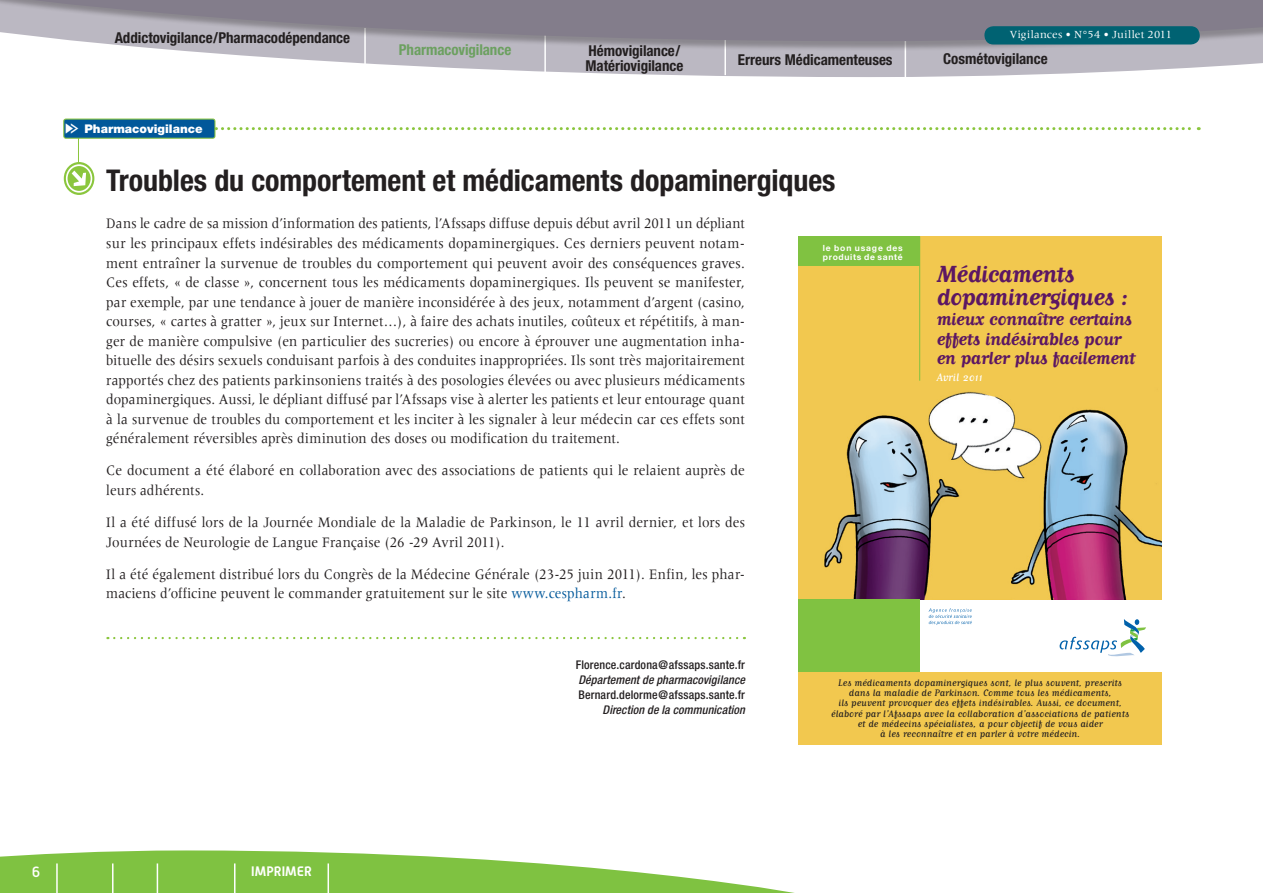
<style>
.page{position:relative;width:1263px;height:893px;background:#fff}
.page>*{position:absolute;margin:0;border:0;box-sizing:border-box;transform-origin:0 0}
.t1{font:700 condensed 30px "Helvetica Neue";letter-spacing:-.005em;color:#231f20}
.t2{font:700 27.3px/23.9px "Matrix Script";letter-spacing:-.02em;color:#5c1763}
.t3{font:700 20.55px/19.6px "Matrix Script";letter-spacing:-.02em;color:#5c1763}
.t4{font:15px/19.5px "Meridien";letter-spacing:.01em;color:#231f20;text-align:justify;scale:.89 1}
.t5{font:15px/19.5px "Meridien";letter-spacing:.01em;color:#231f20;scale:.9 1}
.t6{font:700 condensed 15px/15px "Helvetica Neue";letter-spacing:-.005em;color:#231f20}
.t7{font:15px/19.5px "Meridien";letter-spacing:.01em;color:#231f20;scale:.91 1}
.t8{font:700 condensed 15px "Helvetica Neue";letter-spacing:-.005em;color:#6ca060}
.t9{font:500 15px "Alwyn OT";color:#fff}
.t10{font:700 13.5px "Alwyn OT";letter-spacing:.005em;color:#fff}
.t11{font:12.75px "Matrix Script";color:#fff}
.t12{font:500 condensed 12px "Helvetica Neue";letter-spacing:.015em;color:#231f20}
.t13{font:italic 500 condensed 12px "Helvetica Neue";letter-spacing:.01em;color:#231f20}
.t14{font:900 12px "Helvetica Neue";color:#fff}
.t15{font:11.25px "Meridien";letter-spacing:.02em;color:#fff}
.t16{font:11.1px/10.2px "Matrix Script";color:#231f20;text-align:center}
.t17{font:700 8.55px/9.8px "Helvetica Neue";letter-spacing:.08em;color:#fff}
.s1{font-family:"Pointers";font-weight:400;font-size:15px}
.s2{color:#01589a}
</style>
<div class="page">
<svg style="left:199px;top:52px;width:1064px;height:25px;fill:#bbb8c2"></svg>
<hr style="left:364px;top:28px;width:2px;height:48px;background:#fff">
<hr style="left:544px;top:9px;width:2px;height:66px;background:#fff">
<hr style="left:724px;top:9px;width:2px;height:66px;background:#fff">
<hr style="left:904px;top:17px;width:2px;height:66px;background:#fff">
<div style="left:0;top:0;width:1263px;height:52px;background:#231f20;opacity:.32"></div>
<svg style="left:0;top:0;width:1263px;height:41px;background:#8e8995"></svg>
<div style="left:984px;top:26px;width:216px;height:19px;background:#006272;border-radius:9px"></div>
<svg style="left:0;top:850px;width:795px;height:43px"></svg>
<hr style="left:234px;top:863px;width:1px;height:30px;background:#fff">
<hr style="left:157px;top:863px;width:1px;height:30px;background:#fff">
<hr style="left:112px;top:863px;width:2px;height:30px;background:#fff">
<hr style="left:327px;top:863px;width:2px;height:30px;background:#fff">
<hr style="left:56px;top:863px;width:2px;height:30px;background:#fff">
<svg style="left:114px;top:637px;width:631px;height:2px"></svg>
<hr style="left:78px;top:121px;width:1px;height:66px;background:#8bc63e">
<svg style="left:215px;top:127px;width:984px;height:3px"></svg>
<svg style="left:64px;top:162px;width:30px;height:33px"></svg>
<svg style="left:66px;top:164px;width:26px;height:29px"></svg>
<div style="left:64px;top:119px;width:151px;height:19px;background:#01589a;border-radius:2px"></div>
<div style="left:63px;top:119px;width:152px;height:20px;border:1px solid #8bc63e;border-radius:2px"></div>
<div style="left:799px;top:236px;width:363px;height:261px;background:#f2c84f"></div>
<img style="left:799px;top:380px;width:363px;height:219px">
<div style="left:799px;top:672px;width:363px;height:73px;background:#f2c84f"></div>
<svg style="left:928px;top:608px;width:44px;height:17px"></svg>
<svg style="left:1059px;top:619px;width:87px;height:38px"></svg>
<div style="left:799px;top:599px;width:121px;height:73px;background:#80c241"></div>
<div style="left:799px;top:236px;width:121px;height:29px;background:#80c241"></div>
<hr style="left:919px;top:236px;width:1px;height:145px;background:#80c241">
<p class="t6" style="left:115px;top:30px;width:237px">Addictovigilance/Pharmacodépendance</p>
<p class="t14" style="left:66px;top:121px;width:138px"><span class="s1">t</span> Pharmacovigilance</p>
<p class="t8" style="left:399px;top:41px;width:114px">Pharmacovigilance</p>
<p class="t15" style="left:1010px;top:29px;width:164px">Vigilances • N°54 • Juillet 2011</p>
<p class="t6" style="left:585px;top:43px;width:99px">Hémovigilance/<br>Matériovigilance</p>
<p class="t6" style="left:738px;top:52px;width:156px">Erreurs Médicamenteuses</p>
<p class="t6" style="left:943px;top:51px;width:106px">Cosmétovigilance</p>
<h1 class="t1" style="left:106px;top:162px;width:731px">Troubles du comportement et médicaments dopaminergiques</h1>
<p class="t4" style="left:106px;top:214px;width:719px">Dans le cadre de sa mission d’information des patients, l’Afssaps diffuse depuis début avril 2011 un dépliant sur les principaux effets indésirables des médicaments dopaminergiques. Ces derniers peuvent notam&shy;ment entraîner la survenue de troubles du comportement qui peuvent avoir des conséquences graves.<br>Ces effets, « de classe », concernent tous les médicaments dopaminergiques. Ils peuvent se manifester, par exemple, par une tendance à jouer de manière inconsidérée à des jeux, notamment d’argent (casino, courses, « cartes à gratter », jeux sur Internet…), à faire des achats inutiles, coûteux et répétitifs, à man&shy;ger de manière compulsive (en particulier des sucreries) ou encore à éprouver une augmentation inha&shy;bituelle des désirs sexuels conduisant parfois à des conduites inappropriées. Ils sont très majoritairement rapportés chez des patients parkinsoniens traités à des posologies élevées ou avec plusieurs médicaments dopaminergiques. Aussi, le dépliant diffusé par l’Afssaps vise à alerter les patients et leur entourage quant à la survenue de troubles du comportement et les inciter à les signaler à leur médecin car ces effets sont généralement réversibles après diminution des doses ou modification du traitement.</p>
<p class="t7" style="left:106px;top:461px;width:703px">Ce document a été élaboré en collaboration avec des associations de patients qui le relaient auprès de leurs adhérents.</p>
<p class="t5" style="left:106px;top:512px;width:711px">Il a été diffusé lors de la Journée Mondiale de la Maladie de Parkinson, le 11 avril dernier, et lors des<br>Journées de Neurologie de Langue Française (26 -29 Avril 2011).</p>
<p class="t5" style="left:106px;top:564px;width:711px">Il a été également distribué lors du Congrès de la Médecine Générale (23-25 juin 2011). Enfin, les phar&shy;maciens d’officine peuvent le commander gratuitement sur le site <span class="s2">www.cespharm.fr</span>.</p>
<p class="t17" style="left:823px;top:242px;width:81px">le bon usage des produits de santé</p>
<h2 class="t2" style="left:937px;top:261px;width:193px">Médicaments dopaminergiques :</h2>
<h3 class="t3" style="left:937px;top:309px;width:200px">mieux connaître certains effets indésirables pour en parler plus facilement</h3>
<p class="t11" style="left:937px;top:371px;width:48px">Avril 2011</p>
<p class="t9" style="left:32px;top:862px;width:10px">6</p>
<p class="t10" style="left:251px;top:863px;width:62px">IMPRIMER</p>
<p class="t12" style="left:576px;top:658px;width:171px">Florence.cardona@afssaps.sante.fr</p>
<p class="t13" style="left:578px;top:673px;width:168px">Département de pharmacovigilance</p>
<p class="t12" style="left:578px;top:688px;width:168px">Bernard.delorme@afssaps.sante.fr</p>
<p class="t13" style="left:602px;top:703px;width:144px">Direction de la communication</p>
<p class="t16" style="left:831px;top:677px;width:300px">Les médicaments dopaminergiques sont, le plus souvent, prescrits dans la maladie de Parkinson. Comme tous les médicaments,<br>ils peuvent provoquer des effets indésirables. Aussi, ce document, élaboré par l’Afssaps avec la collaboration d’associations de patients et de médecins spécialistes, a pour objectif de vous aider<br>à les reconnaître et en parler à votre médecin.</p>
</div>
